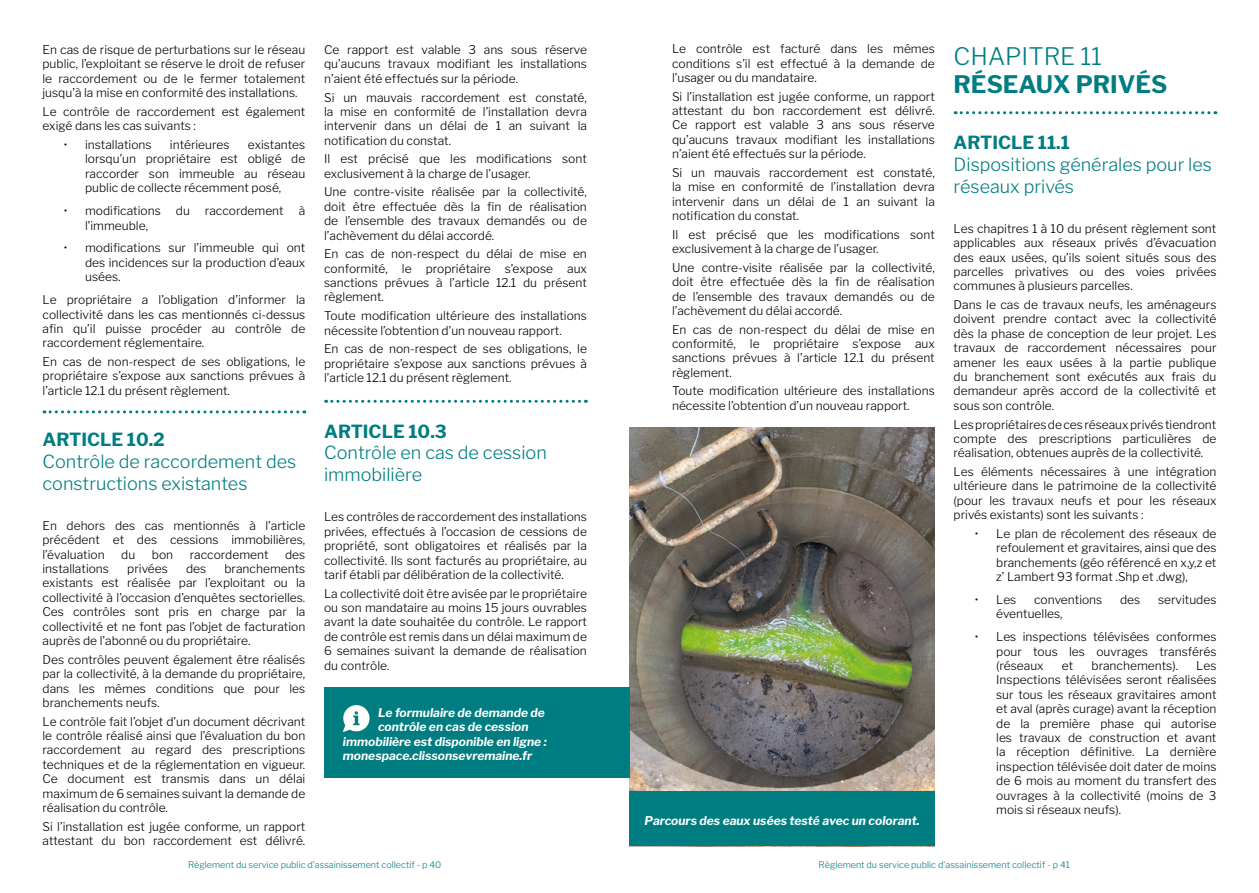
<style>
.page{position:relative;width:1259px;height:893px;background:#fff}
.page>*{position:absolute;margin:0;border:0;box-sizing:border-box;transform-origin:0 0}
.t1{font:700 24px "Libre Franklin";color:#007d81}
.t2{font:300 24px "Libre Franklin";color:#007d81}
.t3{font:300 18px/21.6px "Libre Franklin";color:#007d81}
.t4{font:700 18px "Libre Franklin";color:#007d81}
.t5{font:300 12px/14.4px "Libre Franklin";color:#000;text-align:justify}
.t6{font:italic 700 12px "Libre Franklin";color:#fff}
.t7{font:300 9px "Libre Franklin";color:#007d81}
</style>
<div class="page">
<img style="left:629px;top:428px;width:306px;height:364px">
<svg style="left:44px;top:410px;width:261px;height:3px"></svg>
<svg style="left:326px;top:400px;width:260px;height:3px"></svg>
<div style="left:324px;top:687px;width:305px;height:91px;background:#007d81"></div>
<svg style="left:343px;top:705px;width:26px;height:27px"></svg>
<svg style="left:955px;top:111px;width:261px;height:3px"></svg>
<div style="left:629px;top:792px;width:306px;height:54px;background:#007d81"></div>
<p class="t5" style="left:43px;top:43px;width:264px">En cas de risque de perturbations sur le réseau public, l’exploitant se réserve le droit de refuser le raccordement ou de le fermer totalement jusqu’à la mise en conformité des installations.</p>
<p class="t5" style="left:43px;top:104px;width:264px">Le contrôle de raccordement est également exigé dans les cas suivants :</p>
<p class="t5" style="left:64px;top:137px;width:89px">• installations</p>
<p class="t5" style="left:170px;top:137px;width:61px">intérieures</p>
<p class="t5" style="left:85px;top:137px;width:222px;text-indent:163px">existantes lorsqu’un propriétaire est obligé de raccorder son immeuble au réseau public de collecte récemment posé,</p>
<p class="t5" style="left:64px;top:204px;width:98px">• modifications</p>
<p class="t5" style="left:176px;top:204px;width:16px">du</p>
<p class="t5" style="left:205px;top:204px;width:80px">raccordement</p>
<p class="t5" style="left:299px;top:204px;width:8px">à</p>
<p class="t5" style="left:85px;top:218px;width:64px">l’immeuble,</p>
<p class="t5" style="left:85px;top:241px;width:222px;text-indent:-21px">• modifications sur l’immeuble qui ont des incidences sur la production d’eaux usées.</p>
<p class="t5" style="left:43px;top:293px;width:264px">Le propriétaire a l’obligation d’informer la collectivité dans les cas mentionnés ci-dessus afin qu’il puisse procéder au contrôle de raccordement réglementaire.</p>
<p class="t5" style="left:43px;top:354px;width:264px">En cas de non-respect de ses obligations, le propriétaire s’expose aux sanctions prévues à l’article 12.1 du présent règlement.</p>
<h2 class="t4" style="left:43px;top:429px;width:124px">ARTICLE 10.2</h2>
<h2 class="t3" style="left:43px;top:451px;width:255px">Contrôle de raccordement des constructions existantes</h2>
<p class="t5" style="left:43px;top:518px;width:264px">En dehors des cas mentionnés à l’article précédent et des cessions immobilières, l’évaluation</p>
<p class="t5" style="left:121px;top:547px;width:16px">du</p>
<p class="t5" style="left:152px;top:547px;width:23px">bon</p>
<p class="t5" style="left:190px;top:547px;width:80px">raccordement</p>
<p class="t5" style="left:285px;top:547px;width:22px">des</p>
<p class="t5" style="left:43px;top:561px;width:68px">installations</p>
<p class="t5" style="left:127px;top:561px;width:42px">privées</p>
<p class="t5" style="left:186px;top:561px;width:22px">des</p>
<p class="t5" style="left:43px;top:561px;width:264px;text-indent:182px">branchements existants est réalisée par l’exploitant ou la collectivité à l’occasion d’enquêtes sectorielles.<br>Ces contrôles sont pris en charge par la collectivité et ne font pas l’objet de facturation auprès de l’abonné ou du propriétaire.</p>
<p class="t5" style="left:43px;top:652px;width:264px">Des contrôles peuvent également être réalisés par la collectivité, à la demande du propriétaire, dans les mêmes conditions que pour les branchements neufs.</p>
<p class="t5" style="left:43px;top:714px;width:264px">Le contrôle fait l’objet d’un document décrivant le contrôle réalisé ainsi que l’évaluation du bon raccordement au regard des prescriptions techniques et de la réglementation en vigueur.<br>Ce document est transmis dans un délai maximum de 6 semaines suivant la demande de réalisation du contrôle.</p>
<p class="t5" style="left:43px;top:819px;width:264px">Si l’installation est jugée conforme, un rapport attestant du bon raccordement est délivré.</p>
<p class="t5" style="left:324px;top:43px;width:264px">Ce rapport est valable 3 ans sous réserve qu’aucuns travaux modifiant les installations n’aient été effectués sur la période.</p>
<p class="t5" style="left:324px;top:90px;width:264px">Si un mauvais raccordement est constaté, la mise en conformité de l’installation devra intervenir dans un délai de 1 an suivant la notification du constat.</p>
<p class="t5" style="left:324px;top:152px;width:264px">Il est précisé que les modifications sont exclusivement à la charge de l’usager.</p>
<p class="t5" style="left:324px;top:185px;width:264px">Une contre-visite réalisée par la collectivité, doit être effectuée dès la fin de réalisation de l’ensemble des travaux demandés ou de l’achèvement du délai accordé.</p>
<p class="t5" style="left:324px;top:247px;width:264px">En cas de non-respect du délai de mise en conformité, le propriétaire s’expose aux sanctions prévues à l’article 12.1 du présent règlement.</p>
<p class="t5" style="left:324px;top:309px;width:264px">Toute modification ultérieure des installations nécessite l’obtention d’un nouveau rapport.</p>
<p class="t5" style="left:324px;top:342px;width:264px">En cas de non-respect de ses obligations, le propriétaire s’expose aux sanctions prévues à l’article 12.1 du présent règlement.</p>
<h2 class="t4" style="left:324px;top:420px;width:124px">ARTICLE 10.3</h2>
<h2 class="t3" style="left:324px;top:442px;width:224px">Contrôle en cas de cession immobilière</h2>
<p class="t5" style="left:324px;top:510px;width:264px">Les contrôles de raccordement des installations privées, effectués à l’occasion de cessions de propriété, sont obligatoires et réalisés par la collectivité. Ils sont facturés au propriétaire, au tarif établi par délibération de la collectivité.</p>
<p class="t5" style="left:324px;top:586px;width:264px">La collectivité doit être avisée par le propriétaire ou son mandataire au moins 15 jours ouvrables avant la date souhaitée du contrôle. Le rapport de contrôle est remis dans un délai maximum de 6 semaines suivant la demande de réalisation du contrôle.</p>
<p class="t6" style="left:378px;top:705px;width:168px">Le formulaire de demande de</p>
<p class="t6" style="left:378px;top:719px;width:152px">contrôle en cas de cession</p>
<p class="t6" style="left:343px;top:734px;width:205px">immobilière est disponible en ligne :</p>
<p class="t6" style="left:343px;top:748px;width:191px">monespace.clissonsevremaine.fr</p>
<p class="t5" style="left:672px;top:42px;width:264px">Le contrôle est facturé dans les mêmes conditions s’il est effectué à la demande de l’usager ou du mandataire.</p>
<p class="t5" style="left:672px;top:89px;width:264px">Si l’installation est jugée conforme, un rapport attestant du bon raccordement est délivré.<br>Ce rapport est valable 3 ans sous réserve qu’aucuns travaux modifiant les installations n’aient été effectués sur la période.</p>
<p class="t5" style="left:672px;top:165px;width:264px">Si un mauvais raccordement est constaté, la mise en conformité de l’installation devra intervenir dans un délai de 1 an suivant la notification du constat.</p>
<p class="t5" style="left:672px;top:227px;width:264px">Il est précisé que les modifications sont exclusivement à la charge de l’usager.</p>
<p class="t5" style="left:672px;top:260px;width:264px">Une contre-visite réalisée par la collectivité, doit être effectuée dès la fin de réalisation de l’ensemble des travaux demandés ou de l’achèvement du délai accordé.</p>
<p class="t5" style="left:672px;top:322px;width:264px">En cas de non-respect du délai de mise en conformité, le propriétaire s’expose aux sanctions prévues à l’article 12.1 du présent règlement.</p>
<p class="t5" style="left:672px;top:384px;width:264px">Toute modification ultérieure des installations nécessite l’obtention d’un nouveau rapport.</p>
<p class="t6" style="left:644px;top:813px;width:277px">Parcours des eaux usées testé avec un colorant.</p>
<h1 class="t2" style="left:953px;top:42px;width:150px">CHAPITRE 11</h1>
<h1 class="t1" style="left:953px;top:70px;width:215px">RÉSEAUX PRIVÉS</h1>
<h2 class="t4" style="left:953px;top:132px;width:118px">ARTICLE 11.1</h2>
<h2 class="t3" style="left:953px;top:154px;width:260px">Dispositions générales pour les réseaux privés</h2>
<p class="t5" style="left:953px;top:221px;width:264px">Les chapitres 1 à 10 du présent règlement sont applicables aux réseaux privés d’évacuation des eaux usées, qu’ils soient situés sous des parcelles privatives ou des voies privées communes à plusieurs parcelles.</p>
<p class="t5" style="left:953px;top:297px;width:264px">Dans le cas de travaux neufs, les aménageurs doivent prendre contact avec la collectivité dès la phase de conception de leur projet. Les travaux de raccordement nécessaires pour amener les eaux usées à la partie publique du branchement sont exécutés aux frais du demandeur après accord de la collectivité et sous son contrôle.</p>
<p class="t5" style="left:953px;top:417px;width:264px">Les propriétaires de ces réseaux privés tiendront compte des prescriptions particulières de réalisation, obtenues auprès de la collectivité.</p>
<p class="t5" style="left:953px;top:464px;width:264px">Les éléments nécessaires à une intégration ultérieure dans le patrimoine de la collectivité (pour les travaux neufs et pour les réseaux privés existants) sont les suivants :</p>
<p class="t5" style="left:996px;top:526px;width:222px;text-indent:-21px">• Le plan de récolement des réseaux de refoulement et gravitaires, ainsi que des branchements (géo référencé en x,y,z et z’ Lambert 93 format .Shp et .dwg),</p>
<p class="t5" style="left:975px;top:592px;width:43px">• Les</p>
<p class="t5" style="left:1034px;top:592px;width:70px">conventions</p>
<p class="t5" style="left:1120px;top:592px;width:22px">des</p>
<p class="t5" style="left:1158px;top:592px;width:60px">servitudes</p>
<p class="t5" style="left:996px;top:607px;width:68px">éventuelles,</p>
<p class="t5" style="left:996px;top:630px;width:222px;text-indent:-21px">• Les inspections télévisées conformes pour tous les ouvrages transférés (réseaux</p>
<p class="t5" style="left:996px;top:658px;width:222px;text-indent:200px">Les Inspections télévisées seront réalisées sur tous les réseaux gravitaires amont et aval (après curage) avant la réception de la première phase qui autorise les travaux de construction et avant la réception définitive. La dernière inspection télévisée doit dater de moins de 6 mois au moment du transfert des ouvrages à la collectivité (moins de 3 mois si réseaux neufs).</p>
<p class="t5" style="left:1062px;top:658px;width:13px">et</p>
<p class="t5" style="left:1091px;top:658px;width:88px">branchements).</p>
<p class="t7" style="left:188px;top:859px;width:255px">Règlement du service public d’assainissement collectif - p 40</p>
<p class="t7" style="left:818px;top:859px;width:253px">Règlement du service public d’assainissement collectif - p 41</p>
</div>
